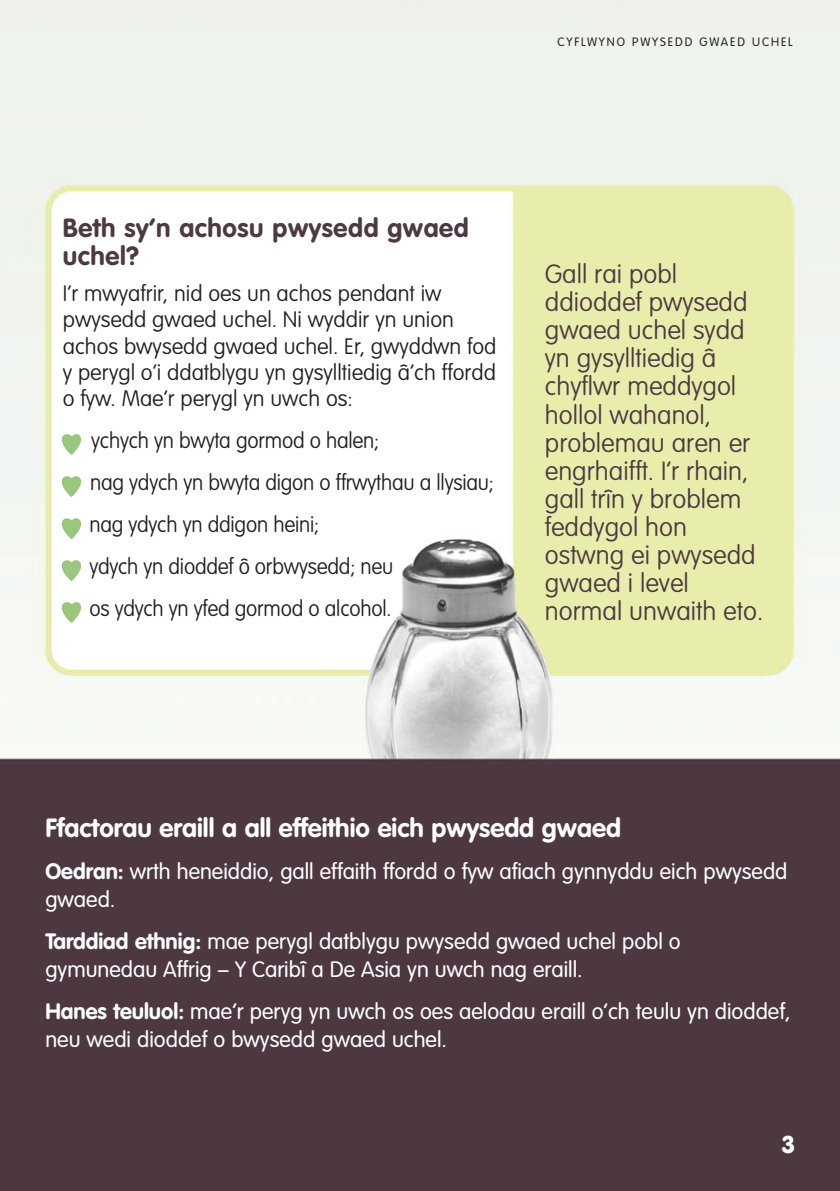
<style>
.page{position:relative;width:840px;height:1191px;background:#fff}
.page>*{position:absolute;margin:0;border:0;box-sizing:border-box;transform-origin:0 0}
.t1{font:100 26px/28px "VAG Rounded";color:#4c3942}
.t2{font:700 26px "VAG Rounded";color:#fff}
.t3{font:700 26px/28px "VAG Rounded";letter-spacing:.02em;color:#4c3942}
.t4{font:900 24px "VAG Rounded";color:#fff}
.t5{font:300 22px/28px "VAG Rounded";color:#fff}
.t6{font:100 22px/26px "VAG Rounded";color:#231f20}
.t7{font:100 22px/42px "VAG Rounded";color:#231f20;scale:.95 1}
.t8{font:300 12px "VAG Rounded";letter-spacing:.16em;color:#231f20}
.s1{font-weight:700}
</style>
<div class="page">
<img style="left:0;top:0;width:839px;height:1191px">
<img style="left:62px;top:601px;width:20px;height:22px">
<img style="left:62px;top:433px;width:20px;height:22px">
<img style="left:62px;top:559px;width:20px;height:22px">
<img style="left:62px;top:475px;width:20px;height:22px">
<img style="left:62px;top:517px;width:20px;height:22px">
<p class="t8" style="left:557px;top:35px;width:237px">CYFLWYNO PWYSEDD GWAED UCHEL</p>
<p class="t3" style="left:63px;top:214px;width:407px">Beth sy’n achosu pwysedd gwaed uchel?</p>
<p class="t6" style="left:63px;top:281px;width:435px">I’r mwyafrir, nid oes un achos pendant iw pwysedd gwaed uchel. Ni wyddir yn union achos bwysedd gwaed uchel. Er, gwyddwn fod y perygl o’i ddatblygu yn gysylltiedig â’ch ffordd o fyw. Mae’r perygl yn uwch os:</p>
<p class="t7" style="left:91px;top:419px;width:304px">ychych yn bwyta gormod o halen;</p>
<p class="t7" style="left:90px;top:461px;width:426px">nag ydych yn bwyta digon o ffrwythau a llysiau;</p>
<p class="t7" style="left:89px;top:503px;width:321px">nag ydych yn ddigon heini;<br>ydych yn dioddef ô orbwysedd; neu os ydych yn yfed gormod o alcohol.</p>
<p class="t1" style="left:544px;top:260px;width:220px">Gall rai pobl ddioddef pwysedd gwaed uchel sydd yn gysylltiedig â chyflwr meddygol hollol wahanol, problemau aren er engrhaifft. I’r rhain, gall trîn y broblem feddygol hon ostwng ei pwysedd gwaed i level normal unwaith eto.</p>
<p class="t2" style="left:45px;top:812px;width:576px">Ffactorau eraill a all effeithio eich pwysedd gwaed</p>
<p class="t5" style="left:45px;top:857px;width:743px"><span class="s1">Oedran:</span> wrth heneiddio, gall effaith ffordd o fyw afiach gynnyddu eich pwysedd gwaed.</p>
<p class="t5" style="left:45px;top:927px;width:636px"><span class="s1">Tarddiad ethnig:</span> mae perygl datblygu pwysedd gwaed uchel pobl o gymunedau Affrig – Y Caribî a De Asia yn uwch nag eraill.</p>
<p class="t5" style="left:45px;top:997px;width:746px"><span class="s1">Hanes teuluol:</span> mae’r peryg yn uwch os oes aelodau eraill o’ch teulu yn dioddef, neu wedi dioddef o bwysedd gwaed uchel.</p>
<p class="t4" style="left:781px;top:1129px;width:14px">3</p>
</div>
